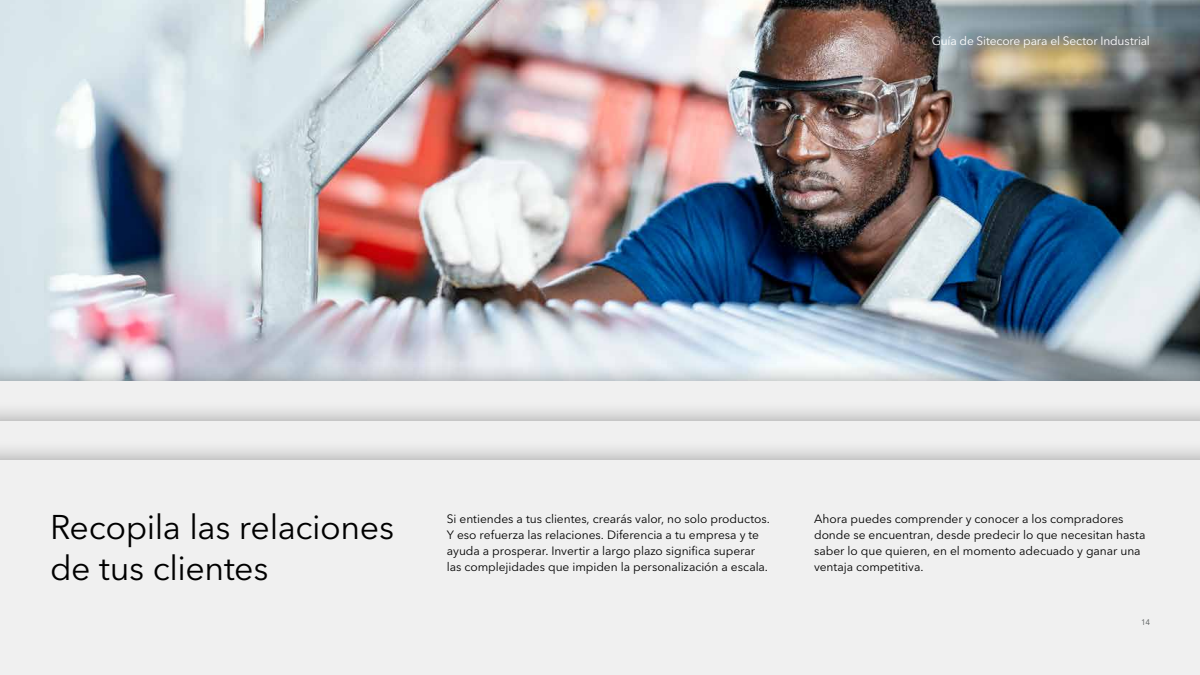
<style>
.page{position:relative;width:1200px;height:675px;background:#fff}
.page>*{position:absolute;margin:0;border:0;box-sizing:border-box;transform-origin:0 0}
.t1{font:34px/40.8px "Avenir Next LT Pro";letter-spacing:-.01em;color:#000}
.t2{font:12px/16px "Avenir Next LT Pro";letter-spacing:-.005em;color:#000}
.t3{font:12px "Avenir Next LT Pro";letter-spacing:-.015em;color:#fff}
.t4{font:8px "Avenir Next LT Pro";color:#545859}
</style>
<div class="page">
<img style="left:0;top:0;width:1200px;height:362px">
<div style="left:0;top:362px;width:1200px;height:313px;background:#000;opacity:.35"></div>
<div style="left:0;top:382px;width:1200px;height:293px;background:#f0f0f0"></div>
<div style="left:0;top:401px;width:1200px;height:274px;background:#000;opacity:.35"></div>
<div style="left:0;top:421px;width:1200px;height:254px;background:#f0f0f0"></div>
<div style="left:0;top:440px;width:1200px;height:235px;background:#000;opacity:.35"></div>
<div style="left:0;top:461px;width:1200px;height:214px;background:#f0f0f0"></div>
<p class="t3" style="left:932px;top:33px;width:220px">Guía de Sitecore para el Sector Industrial</p>
<h1 class="t1" style="left:50px;top:507px;width:346px">Recopila las relaciones de tus clientes</h1>
<p class="t2" style="left:447px;top:510px;width:325px">Si entiendes a tus clientes, crearás valor, no solo productos.<br>Y eso refuerza las relaciones. Diferencia a tu empresa y te ayuda a prosperar. Invertir a largo plazo significa superar las complejidades que impiden la personalización a escala.</p>
<p class="t2" style="left:814px;top:510px;width:333px">Ahora puedes comprender y conocer a los compradores donde se encuentran, desde predecir lo que necesitan hasta saber lo que quieren, en el momento adecuado y ganar una ventaja competitiva.</p>
<p class="t4" style="left:1141px;top:617px;width:10px">14</p>
</div>
